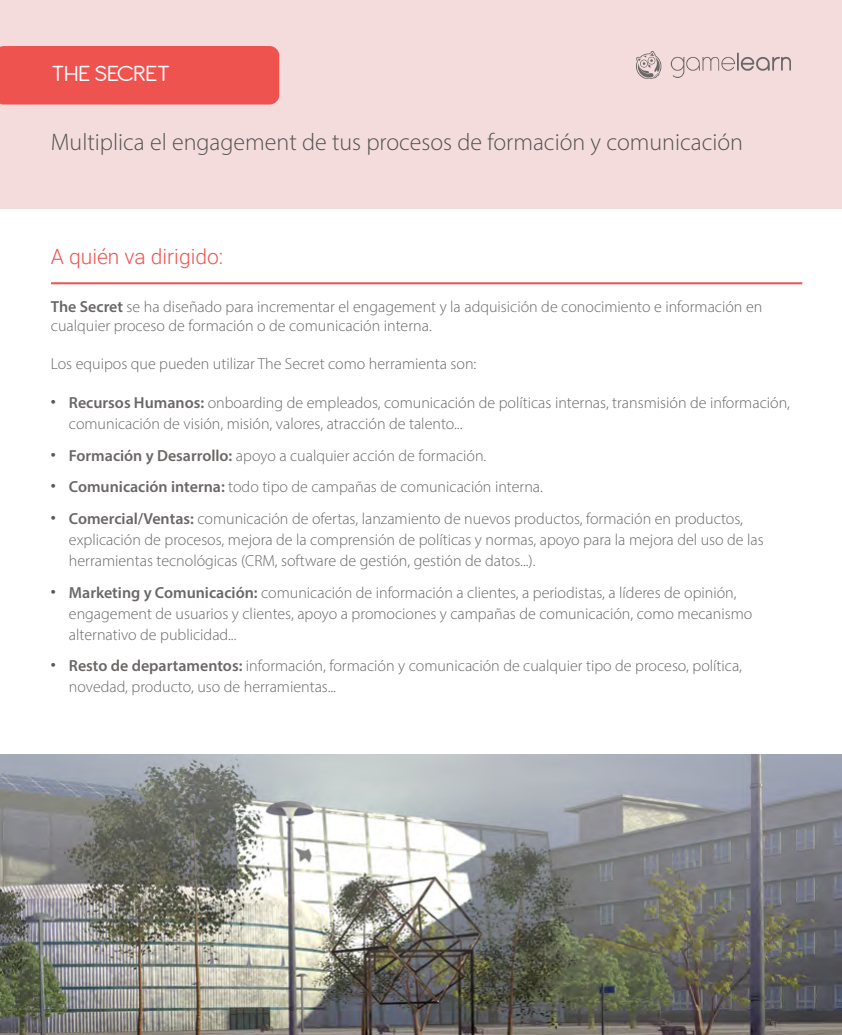
<style>
.page{position:relative;width:842px;height:1035px;background:#fff}
.page>*{position:absolute;margin:0;border:0;box-sizing:border-box;transform-origin:0 0}
.t1{font:300 24px "Myriad Pro";color:#525251}
.t2{font:23.7px "Antipasto";color:#fff;scale:1.13 1}
.t3{font:300 21px "Roboto";color:#ef5350}
.t4{font:300 16px/21px "Myriad Pro";color:#6a6766}
.s1{font-weight:600}
.s2{font-weight:600;color:#575756}
</style>
<div class="page">
<div style="left:0;top:0;width:842px;height:208px;background:#f4dcdc"></div>
<img style="left:636px;top:51px;width:155px;height:27px">
<hr style="left:51px;top:282px;width:751px;height:2px;background:#ef5350">
<div style="left:0;top:46px;width:279px;height:58px;background:#ef5350"></div>
<img style="left:0;top:754px;width:842px;height:280px">
<h2 class="t2" style="left:52px;top:60px;width:106px">THE SECRET</h2>
<h1 class="t1" style="left:51px;top:127px;width:694px">Multiplica el engagement de tus procesos de formación y comunicación</h1>
<h3 class="t3" style="left:51px;top:242px;width:174px">A quién va dirigido:</h3>
<p class="t4" style="left:51px;top:296px;width:713px;line-height:19px"><span class="s1">The Secret</span> se ha diseñado para incrementar el engagement y la adquisición de conocimiento e información en cualquier proceso de formación o de comunicación interna.</p>
<p class="t4" style="left:51px;top:352px;width:427px">Los equipos que pueden utilizar The Secret como herramienta son:</p>
<p class="t4" style="left:69px;top:392px;width:723px;text-indent:-18px"><span class="s2">•</span> <span class="s1">Recursos Humanos:</span> onboarding de empleados, comunicación de políticas internas, transmisión de información, comunicación de visión, misión, valores, atracción de talento...</p>
<p class="t4" style="left:51px;top:445px;width:437px"><span class="s2">•</span> <span class="s1">Formación y Desarrollo:</span> apoyo a cualquier acción de formación.</p>
<p class="t4" style="left:51px;top:476px;width:494px"><span class="s2">•</span> <span class="s1">Comunicación interna:</span> todo tipo de campañas de comunicación interna.</p>
<p class="t4" style="left:69px;top:508px;width:696px;text-indent:-18px"><span class="s2">•</span> <span class="s1">Comercial/Ventas:</span> comunicación de ofertas, lanzamiento de nuevos productos, formación en productos, explicación de procesos, mejora de la comprensión de políticas y normas, apoyo para la mejora del uso de las herramientas tecnológicas (CRM, software de gestión, gestión de datos...).</p>
<p class="t4" style="left:69px;top:581px;width:685px;text-indent:-18px"><span class="s2">•</span> <span class="s1">Marketing y Comunicación:</span> comunicación de información a clientes, a periodistas, a líderes de opinión, engagement de usuarios y clientes, apoyo a promociones y campañas de comunicación, como mecanismo alternativo de publicidad...</p>
<p class="t4" style="left:69px;top:655px;width:675px;text-indent:-18px"><span class="s2">•</span> <span class="s1">Resto de departamentos:</span> información, formación y comunicación de cualquier tipo de proceso, política, novedad, producto, uso de herramientas...</p>
</div>
